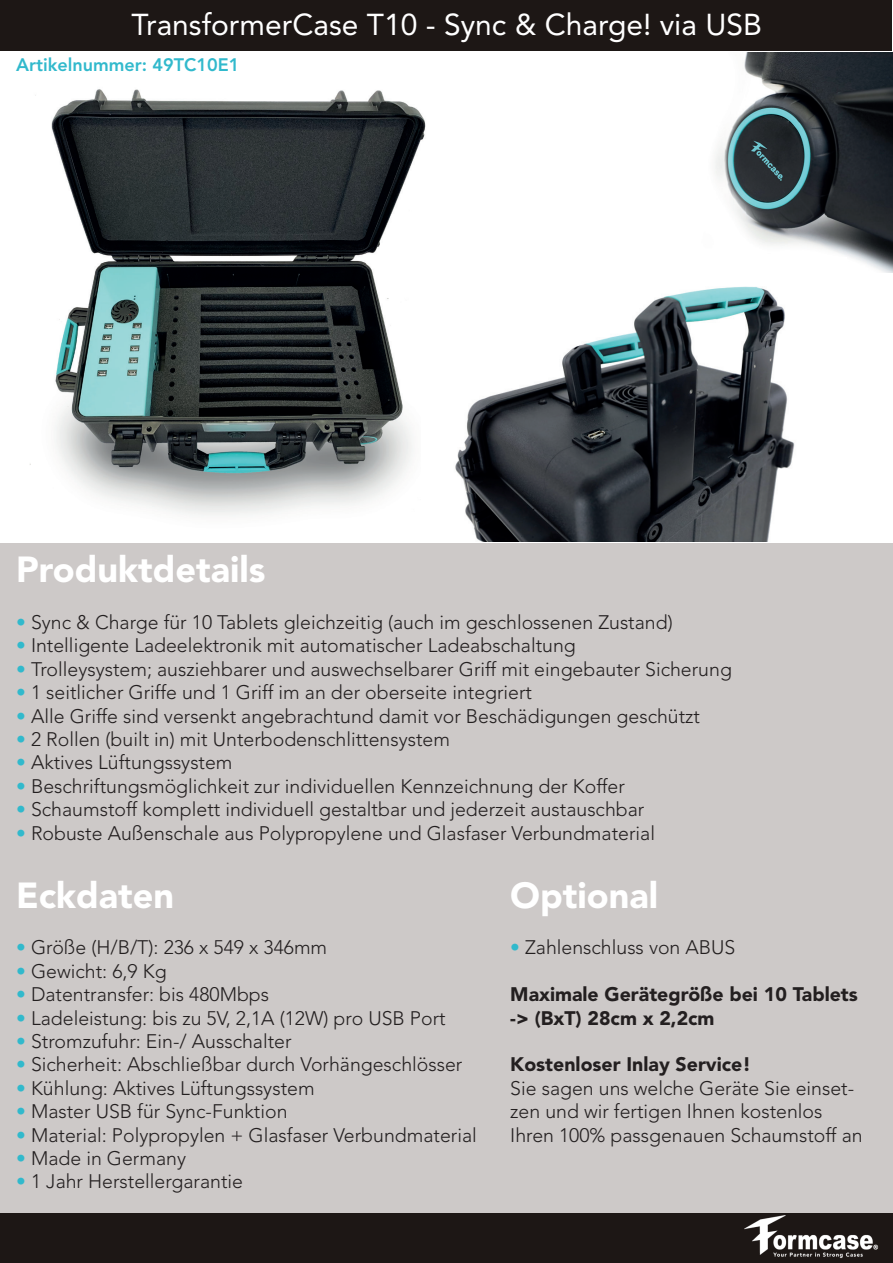
<style>
.page{position:relative;width:893px;height:1263px;background:#fff}
.page>*{position:absolute;margin:0;border:0;box-sizing:border-box;transform-origin:0 0}
.t1{font:900 36px "Avenir LT Std";color:#fff}
.t2{font:30px "Avenir LT Std";color:#fff}
.t3{font:300 19.5px/23.4px "Avenir LT Std";color:#231f20}
.t4{font:900 19.5px/23.4px "Avenir LT Std";color:#231f20}
.t5{font:800 18px "Avenir LT Std";color:#31b9cc}
.s1{color:#31b9cc}
</style>
<div class="page">
<div style="left:1px;top:1px;width:891px;height:50px;background:#1d1715"></div>
<div style="left:0;top:1213px;width:893px;height:50px;background:#1d1715"></div>
<img style="left:744px;top:1215px;width:135px;height:43px">
<div style="left:0;top:872px;width:893px;height:341px;background:#cdc9c8"></div>
<div style="left:0;top:543px;width:893px;height:329px;background:#cdc9c8"></div>
<img style="left:30px;top:89px;width:396px;height:427px">
<img style="left:715px;top:53px;width:178px;height:220px">
<img style="left:421px;top:257px;width:426px;height:285px">
<h2 class="t2" style="left:132px;top:7px;width:632px">TransformerCase T10 - Sync &amp; Charge! via USB</h2>
<p class="t5" style="left:16px;top:54px;width:225px">Artikelnummer: 49TC10E1</p>
<h1 class="t1" style="left:16px;top:548px;width:251px">Produktdetails</h1>
<p class="t3" style="left:16px;top:611px;width:658px"><span class="s1">•</span> Sync &amp; Charge für 10 Tablets gleichzeitig (auch im geschlossenen Zustand)</p>
<p class="t3" style="left:16px;top:634px;width:561px"><span class="s1">•</span> Intelligente Ladeelektronik mit automatischer Ladeabschaltung</p>
<p class="t3" style="left:16px;top:657px;width:717px"><span class="s1">•</span> Trolleysystem; ausziehbarer und auswechselbarer Griff mit eingebauter Sicherung</p>
<p class="t3" style="left:16px;top:681px;width:517px"><span class="s1">•</span> 1 seitlicher Griffe und 1 Griff im an der oberseite integriert</p>
<p class="t3" style="left:16px;top:704px;width:685px"><span class="s1">•</span> Alle Griffe sind versenkt angebrachtund damit vor Beschädigungen geschützt</p>
<p class="t3" style="left:16px;top:728px;width:435px"><span class="s1">•</span> 2 Rollen (built in) mit Unterbodenschlittensystem</p>
<p class="t3" style="left:16px;top:751px;width:218px"><span class="s1">•</span> Aktives Lüftungssystem</p>
<p class="t3" style="left:16px;top:774px;width:610px"><span class="s1">•</span> Beschriftungsmöglichkeit zur individuellen Kennzeichnung der Koffer</p>
<p class="t3" style="left:16px;top:798px;width:630px"><span class="s1">•</span> Schaumstoff komplett individuell gestaltbar und jederzeit austauschbar</p>
<p class="t3" style="left:16px;top:821px;width:640px"><span class="s1">•</span> Robuste Außenschale aus Polypropylene und Glasfaser Verbundmaterial</p>
<h1 class="t1" style="left:16px;top:873px;width:160px">Eckdaten</h1>
<p class="t3" style="left:16px;top:936px;width:312px"><span class="s1">•</span> Größe (H/B/T): 236 x 549 x 346mm</p>
<p class="t3" style="left:16px;top:959px;width:152px"><span class="s1">•</span> Gewicht: 6,9 Kg</p>
<p class="t3" style="left:16px;top:983px;width:254px"><span class="s1">•</span> Datentransfer: bis 480Mbps</p>
<p class="t3" style="left:16px;top:1006px;width:431px"><span class="s1">•</span> Ladeleistung: bis zu 5V, 2,1A (12W) pro USB Port</p>
<p class="t3" style="left:16px;top:1029px;width:277px"><span class="s1">•</span> Stromzufuhr: Ein-/ Ausschalter</p>
<p class="t3" style="left:16px;top:1053px;width:448px"><span class="s1">•</span> Sicherheit: Abschließbar durch Vorhängeschlösser</p>
<p class="t3" style="left:16px;top:1076px;width:300px"><span class="s1">•</span> Kühlung: Aktives Lüftungssystem</p>
<p class="t3" style="left:16px;top:1100px;width:273px"><span class="s1">•</span> Master USB für Sync-Funktion</p>
<p class="t3" style="left:16px;top:1123px;width:462px"><span class="s1">•</span> Material: Polypropylen + Glasfaser Verbundmaterial</p>
<p class="t3" style="left:16px;top:1146px;width:171px"><span class="s1">•</span> Made in Germany</p>
<p class="t3" style="left:16px;top:1170px;width:228px"><span class="s1">•</span> 1 Jahr Herstellergarantie</p>
<h1 class="t1" style="left:510px;top:873px;width:149px">Optional</h1>
<p class="t3" style="left:510px;top:936px;width:227px"><span class="s1">•</span> Zahlenschluss von ABUS</p>
<p class="t4" style="left:510px;top:982px;width:349px">Maximale Gerätegröße bei 10 Tablets -&gt; (BxT) 28cm x 2,2cm</p>
<p class="t4" style="left:510px;top:1053px;width:242px">Kostenloser Inlay Service!</p>
<p class="t3" style="left:510px;top:1076px;width:354px">Sie sagen uns welche Geräte Sie einset&shy;zen und wir fertigen Ihnen kostenlos<br>Ihren 100% passgenauen Schaumstoff an</p>
</div>
